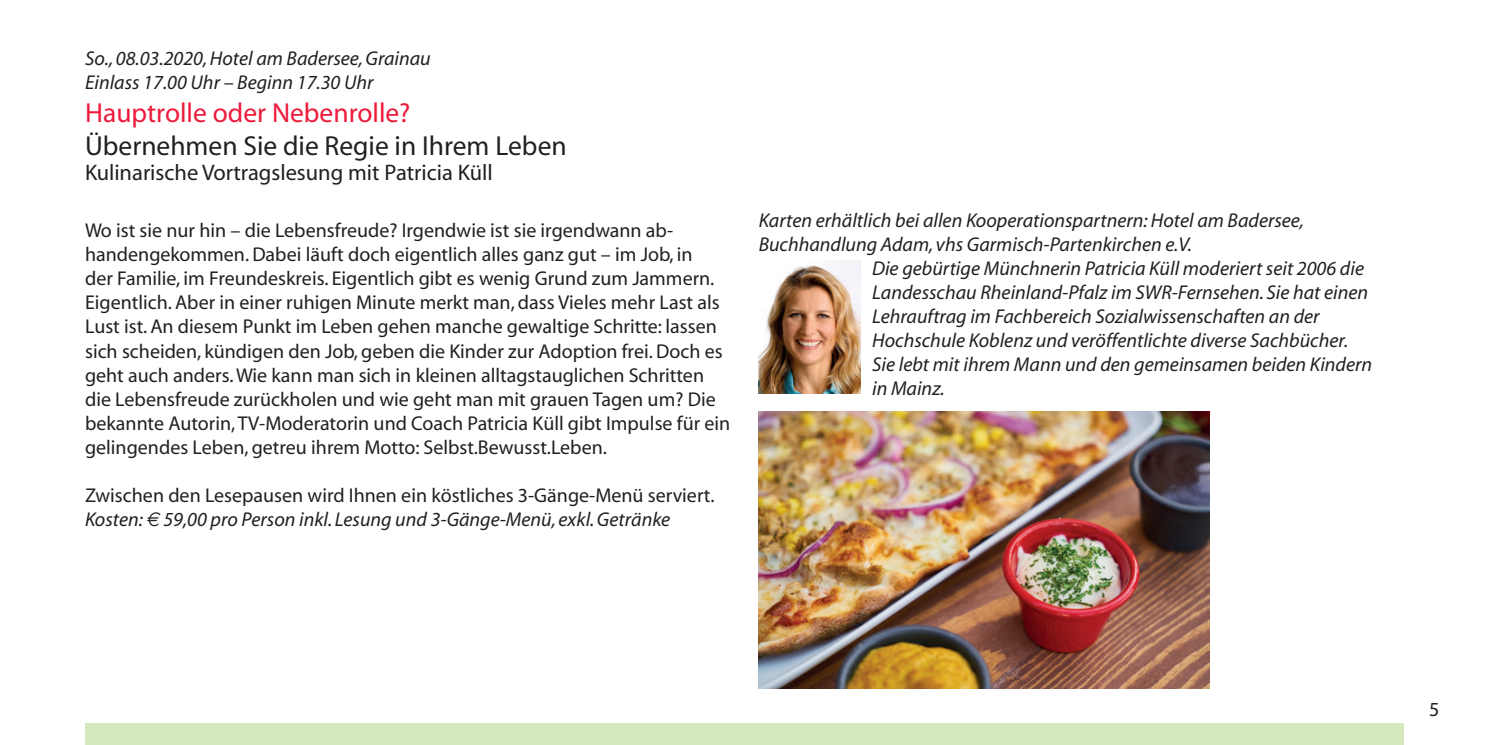
<style>
.page{position:relative;width:1489px;height:745px;background:#fff}
.page>*{position:absolute;margin:0;border:0;box-sizing:border-box;transform-origin:0 0}
.t1{font:27.5px "Myriad MM 400 600";color:#231f20}
.t2{font:27.5px "Myriad MM 400 600";color:#ed1a3a}
.t3{font:22.5px "Myriad MM 400 600";color:#231f20}
.t4{font:20px/24px "Myriad MM 400 600";color:#231f20}
.t5{font:20px/24px "Myriad MM It 400 600";color:#231f20}
.s1{font-family:"Euro Sans";font-style:italic}
</style>
<div class="page">
<div style="left:85px;top:723px;width:1318px;height:21px;background:#d5e8bc"></div>
<img style="left:758px;top:260px;width:102px;height:133px">
<img style="left:758px;top:411px;width:451px;height:276px">
<p class="t5" style="left:85px;top:47px;width:347px">So., 08.03.2020, Hotel am Badersee, Grainau<br>Einlass 17.00 Uhr – Beginn 17.30 Uhr</p>
<h1 class="t2" style="left:85px;top:99px;width:327px">Hauptrolle oder Nebenrolle?</h1>
<h1 class="t1" style="left:85px;top:132px;width:483px">Übernehmen Sie die Regie in Ihrem Leben</h1>
<p class="t3" style="left:85px;top:161px;width:409px">Kulinarische Vortragslesung mit Patricia Küll</p>
<p class="t4" style="left:85px;top:219px;width:646px">Wo ist sie nur hin – die Lebensfreude? Irgendwie ist sie irgendwann ab&shy;handengekommen. Dabei läuft doch eigentlich alles ganz gut – im Job, in<br>der Familie, im Freundeskreis. Eigentlich gibt es wenig Grund zum Jammern.<br>Eigentlich. Aber in einer ruhigen Minute merkt man, dass Vieles mehr Last als Lust ist. An diesem Punkt im Leben gehen manche gewaltige Schritte: lassen sich scheiden, kündigen den Job, geben die Kinder zur Adoption frei. Doch es geht auch anders. Wie kann man sich in kleinen alltagstauglichen Schritten die Lebensfreude zurückholen und wie geht man mit grauen Tagen um? Die bekannte Autorin, TV-Moderatorin und Coach Patricia Küll gibt Impulse für ein gelingendes Leben, getreu ihrem Motto: Selbst.Bewusst.Leben.</p>
<p class="t4" style="left:85px;top:483px;width:631px">Zwischen den Lesepausen wird Ihnen ein köstliches 3-Gänge-Menü serviert.</p>
<p class="t5" style="left:85px;top:507px;width:586px">Kosten: <span class="s1">e</span> 59,00 pro Person inkl. Lesung und 3-Gänge-Menü, exkl. Getränke</p>
<p class="t5" style="left:758px;top:209px;width:546px">Karten erhältlich bei allen Kooperationspartnern: Hotel am Badersee,</p>
<p class="t5" style="left:758px;top:233px;width:435px">Buchhandlung Adam, vhs Garmisch-Partenkirchen e.V.</p>
<p class="t5" style="left:872px;top:257px;width:493px">Die gebürtige Münchnerin Patricia Küll moderiert seit 2006 die</p>
<p class="t5" style="left:872px;top:281px;width:497px">Landesschau Rheinland-Pfalz im SWR-Fernsehen. Sie hat einen</p>
<p class="t5" style="left:872px;top:305px;width:449px">Lehrauftrag im Fachbereich Sozialwissenschaften an der</p>
<p class="t5" style="left:872px;top:329px;width:477px">Hochschule Koblenz und veröffentlichte diverse Sachbücher.</p>
<p class="t5" style="left:872px;top:353px;width:501px">Sie lebt mit ihrem Mann und den gemeinsamen beiden Kindern</p>
<p class="t5" style="left:872px;top:377px;width:74px">in Mainz.</p>
<p class="t4" style="left:1428px;top:697px;width:12px">5</p>
</div>
